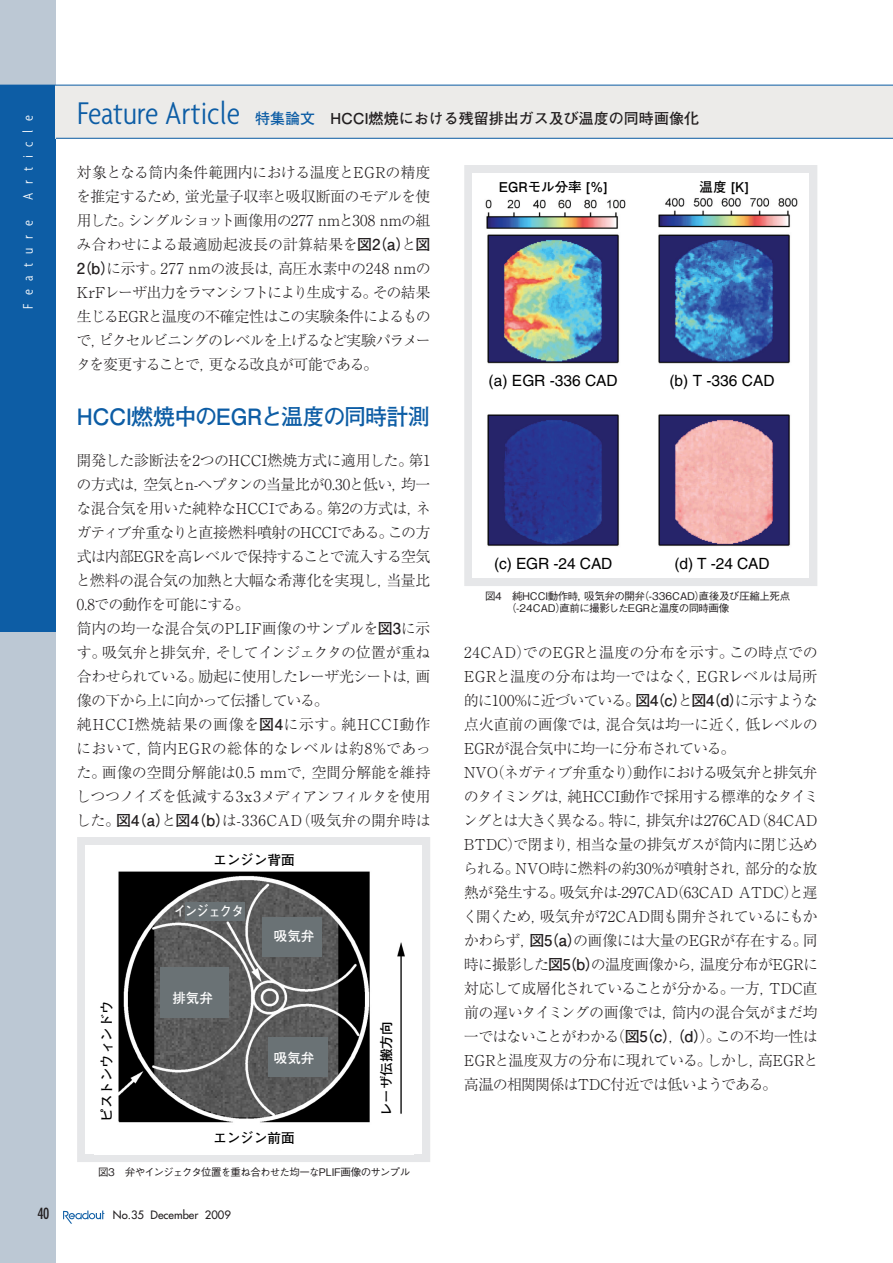
<style>
.page{position:relative;width:893px;height:1263px;background:#fff}
.page>*{position:absolute;margin:0;border:0;box-sizing:border-box;transform-origin:0 0}
.t1{font:300 condensed 33.9px "Agenda";color:#0d5da5}
.t2{font:22.5px "Futo Go B101 Pro Bold 90 pv RKSJ H";letter-spacing:-.035em;color:#0d5da5}
.t3{font:15.45px "Helvetica";letter-spacing:-.005em;color:#000}
.t4{font:15px/24px "Ryumin Pro Light 90 pv RKSJ H";letter-spacing:-.035em;color:#231f20;text-align:justify}
.t5{font:15px "Futo Go B101 Pro Bold 90 pv RKSJ H";color:#231f20}
.t6{font:300 condensed 15px "Agenda";letter-spacing:.58em;color:#fff}
.t7{font:condensed 15px "Futura";color:#231f20}
.t8{font:13.5px "Futo Go B101 Pro Bold 90 pv RKSJ H";color:#000}
.t9{font:13.5px "Futo Go B101 Pro Bold 90 pv RKSJ H";color:#fff}
.t10{font:13.5px "Futo Go B101 Pro Bold 90 pv RKSJ H";color:#fff;scale:.9 1}
.t11{font:11.25px "Futura";color:#231f20}
.t12{font:10.5px/12.3px "Gothic BBB Pro Medium 90 pv RKSJ H";letter-spacing:-.045em;color:#231f20}
.t13{font:10.5px "Gothic BBB Pro Medium 90 pv RKSJ H";letter-spacing:-.065em;color:#231f20}
.s1{color:#0d5da5}
.s2{font-family:"Futo Go B101 Pro Bold 90 pv RKSJ H"}
</style>
<div class="page">
<div style="left:0;top:0;width:56px;height:1263px;background:#bcc8d4"></div>
<div style="left:0;top:85px;width:56px;height:547px;background:#0d5da5"></div>
<svg style="left:63px;top:1211px;width:41px;height:13px"></svg>
<div style="left:56px;top:85px;width:836px;height:53px;background:#ecebe9"></div>
<hr style="left:0;top:85px;width:892px;height:1px;background:#0d5da5">
<hr style="left:56px;top:138px;width:836px;height:1px;background:#0d5da5">
<div style="left:77px;top:837px;width:353px;height:325px;border:9px solid #e6e7e9"></div>
<div style="left:86px;top:846px;width:335px;height:308px;background:#fff"></div>
<img style="left:118px;top:871px;width:287px;height:252px">
<div style="left:185px;top:902px;width:59px;height:18px;background:#6a7275"></div>
<div style="left:262px;top:917px;width:59px;height:40px;background:#6a7275"></div>
<div style="left:268px;top:1037px;width:59px;height:39px;background:#6a7275"></div>
<div style="left:160px;top:968px;width:69px;height:50px;background:#6a7275"></div>
<div style="left:374px;top:898px;width:22px;height:223px;background:#fff"></div>
<div style="left:464px;top:165px;width:353px;height:421px;border:9px solid #e6e7e9"></div>
<div style="left:473px;top:174px;width:335px;height:404px;background:#fff"></div>
<img style="left:485px;top:199px;width:141px;height:165px">
<img style="left:658px;top:198px;width:140px;height:166px">
<img style="left:487px;top:414px;width:132px;height:132px">
<img style="left:658px;top:414px;width:132px;height:132px">
<p class="t6" style="left:23px;top:200px;width:87px;rotate:-90deg">Article</p>
<p class="t6" style="left:23px;top:309px;width:90px;rotate:-90deg">Feature</p>
<h1 class="t1" style="left:77px;top:102px;width:164px">Feature Article</h1>
<p class="t5" style="left:255px;top:112px;width:445px"><span class="s1">特集論文</span>　HCCI燃焼における残留排出ガス及び温度の同時画像化</p>
<p class="t4" style="left:76px;top:163px;width:356px">対象となる筒内条件範囲内における温度とEGRの精度を推定するため，蛍光量子収率と吸収断面のモデルを使用した。シングルショット画像用の277 nmと308 nmの組み合わせによる最適励起波長の計算結果を<span class="s2">図2（a）</span>と<span class="s2">図</span></p>
<p class="t5" style="left:77px;top:263px;width:40px">（b）</p>
<p class="t4" style="left:76px;top:259px;width:356px;text-indent:30px">に示す。277 nmの波長は，高圧水素中の248 nmのKrFレーザ出力をラマンシフトにより生成する。その結果生じるEGRと温度の不確定性はこの実験条件によるもので，ピクセルビニングのレベルを上げるなど実験パラメータを変更することで，更なる改良が可能である。</p>
<h2 class="t2" style="left:76px;top:408px;width:355px">HCCI燃焼中のEGRと温度の同時計測</h2>
<p class="t4" style="left:76px;top:451px;width:357px;text-align:left">開発した診断法を2つのHCCI燃焼方式に適用した。第1の方式は，空気とn-ヘプタンの当量比が0.30と低い，均一な混合気を用いた純粋なHCCIである。第2の方式は，ネガティブ弁重なりと直接燃料噴射のHCCIである。この方式は内部EGRを高レベルで保持することで流入する空気と燃料の混合気の加熱と大幅な希薄化を実現し，当量比<br>0.8での動作を可能にする。<br>筒内の均一な混合気のPLIF画像のサンプルを<span class="s2">図3</span>に示す。吸気弁と排気弁，そしてインジェクタの位置が重ね合わせられている。励起に使用したレーザ光シートは，画像の下から上に向かって伝播している。<br>純HCCI燃焼結果の画像を<span class="s2">図4</span>に示す。純HCCI動作において，筒内EGRの総体的なレベルは約8%であった。画像の空間分解能は0.5 mmで，空間分解能を維持しつつノイズを低減する3x3メディアンフィルタを使用した。<span class="s2">図4（a）</span>と<span class="s2">図4（b）</span>は-336CAD（吸気弁の開弁時は</p>
<p class="t5" style="left:77px;top:263px;width:10px">2</p>
<p class="t8" style="left:213px;top:854px;width:83px">エンジン背面</p>
<p class="t8" style="left:102px;top:1122px;width:123px;rotate:-90deg">ピストンウィンドウ</p>
<p class="t10" style="left:174px;top:906px;width:79px">インジェクタ</p>
<p class="t9" style="left:172px;top:993px;width:42px">排気弁</p>
<p class="t9" style="left:274px;top:931px;width:42px">吸気弁</p>
<p class="t9" style="left:274px;top:1053px;width:42px">吸気弁</p>
<p class="t8" style="left:213px;top:1133px;width:83px">エンジン前面</p>
<p class="t8" style="left:381px;top:1116px;width:96px;rotate:-90deg">レーザ伝搬方向</p>
<p class="t13" style="left:98px;top:1168px;width:314px">図3　弁やインジェクタ位置を重ね合わせた均一なPLIF画像のサンプル</p>
<p class="t8" style="left:499px;top:182px;width:110px">EGRモル分率 [%]</p>
<p class="t8" style="left:699px;top:182px;width:51px">温度 [K]</p>
<p class="t3" style="left:488px;top:375px;width:131px">(a) EGR -336 CAD</p>
<p class="t3" style="left:669px;top:375px;width:107px">(b) T -336 CAD</p>
<p class="t3" style="left:494px;top:558px;width:120px">(c) EGR -24 CAD</p>
<p class="t3" style="left:674px;top:558px;width:97px">(d) T -24 CAD</p>
<p class="t12" style="left:506px;top:591px;width:286px;text-indent:-21px">図4　 純HCCI動作時，吸気弁の開弁（-336CAD）直後及び圧縮上死点（-24CAD）直前に撮影したEGRと温度の同時画像</p>
<p class="t4" style="left:463px;top:643px;width:357px;text-align:left">24CAD）でのEGRと温度の分布を示す。この時点での<br>EGRと温度の分布は均一ではなく，EGRレベルは局所的に100%に近づいている。<span class="s2">図4（c）</span>と<span class="s2">図4（d）</span>に示すような点火直前の画像では，混合気は均一に近く，低レベルの<br>EGRが混合気中に均一に分布されている。<br>NVO（ネガティブ弁重なり）動作における吸気弁と排気弁のタイミングは，純HCCI動作で採用する標準的なタイミングとは大きく異なる。特に，排気弁は276CAD（84CAD<br>BTDC）で閉まり，相当な量の排気ガスが筒内に閉じ込められる。NVO時に燃料の約30%が噴射され，部分的な放熱が発生する。吸気弁は-297CAD（63CAD ATDC）と遅く開くため，吸気弁が72CAD間も開弁されているにもかかわらず，<span class="s2">図5（a）</span>の画像には大量のEGRが存在する。同時に撮影した<span class="s2">図5（b）</span>の温度画像から，温度分布がEGRに対応して成層化されていることが分かる。一方，TDC直前の遅いタイミングの画像では，筒内の混合気がまだ均一ではないことがわかる（<span class="s2">図5（c）</span>，<span class="s2">（d）</span>）。この不均一性は<br>EGRと温度双方の分布に現れている。しかし，高EGRと高温の相関関係はTDC付近では低いようである。</p>
<p class="t7" style="left:37px;top:1207px;width:14px">40</p>
<p class="t11" style="left:113px;top:1209px;width:119px">No.35 December 2009</p>
</div>
